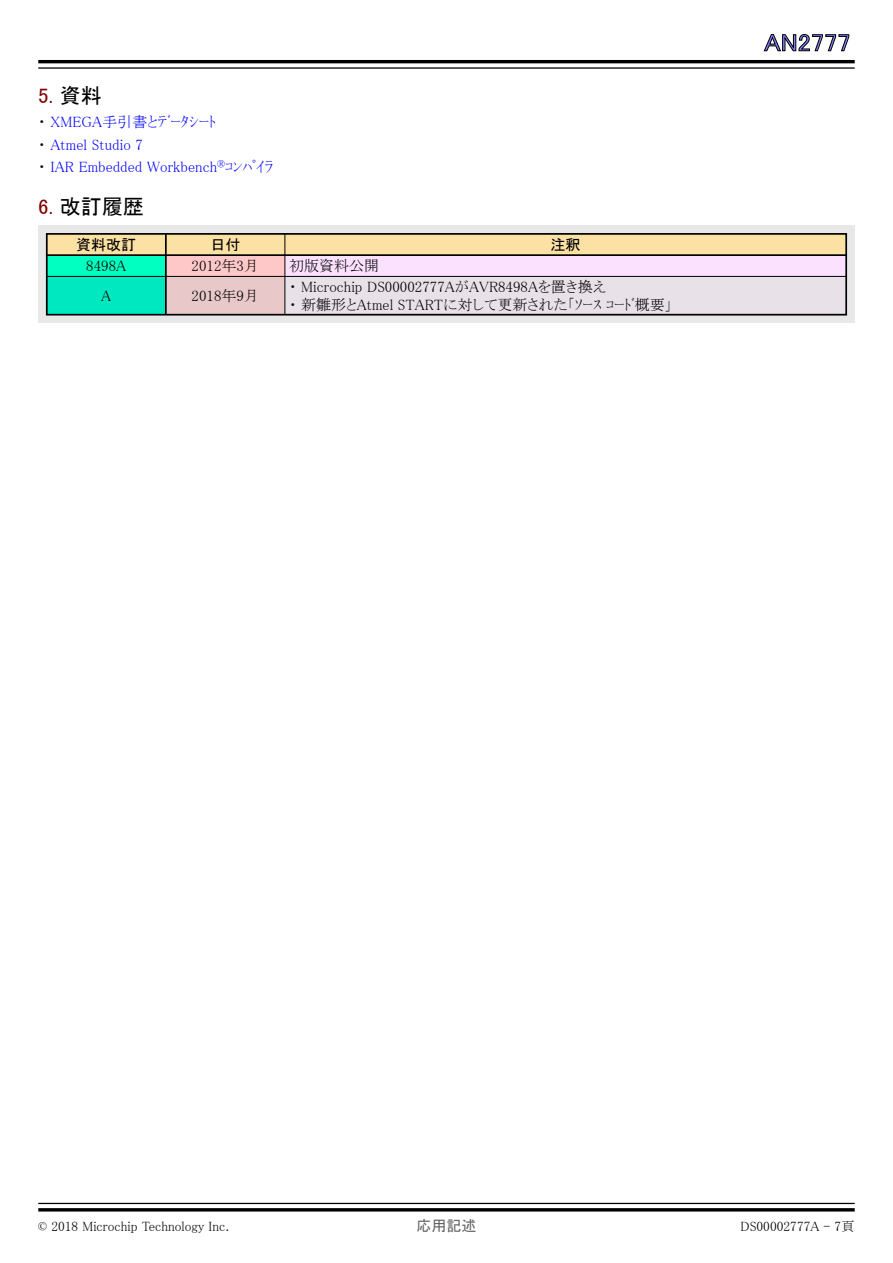
<style>
.page{position:relative;width:893px;height:1263px;background:#fff}
.page>*{position:absolute;margin:0;border:0;box-sizing:border-box;transform-origin:0 0}
.t1{font:24px "MS P Gothic";color:#8080ff;scale:1.1 1}
.t2{font:21px "MS P Gothic";color:#000}
.t3{font:21px "MS P Gothic";color:#800000}
.t4{font:15px/18px "MS P Mincho";color:#000}
.t5{font:15px/22.5px "MS P Mincho";color:#00f}
.t6{font:15px "MS P Gothic";color:#000}
.t7{font:15px "MS P Gothic";color:#646464}
.t8{font:13.5px "MS P Mincho";color:#000}
.s1{color:#000}
.s2{color:#800000}
</style>
<div class="page">
<svg style="left:764px;top:34px;width:85px;height:17px"></svg>
<hr style="left:38px;top:60px;width:817px;height:3px;background:#000">
<hr style="left:38px;top:67px;width:817px;height:2px;background:#000">
<hr style="left:38px;top:1203px;width:817px;height:1px;background:#000">
<hr style="left:38px;top:1208px;width:817px;height:3px;background:#000">
<div style="left:38px;top:225px;width:817px;height:98px;background:#e8e8e8"></div>
<div style="left:166px;top:255px;width:119px;height:60px;background:#ffc8c8"></div>
<div style="left:47px;top:255px;width:119px;height:60px;background:#00ffc0"></div>
<div style="left:285px;top:255px;width:561px;height:60px;background:#fce1ff"></div>
<div style="left:166px;top:276px;width:119px;height:39px;background:#e8c8c8"></div>
<div style="left:47px;top:276px;width:119px;height:39px;background:#00e8c0"></div>
<div style="left:285px;top:276px;width:561px;height:39px;background:#e8e1e8"></div>
<div style="left:47px;top:234px;width:799px;height:21px;background:#fce1a4"></div>
<div style="left:46px;top:233px;width:801px;height:82px;border:2px solid #000"></div>
<hr style="left:165px;top:234px;width:2px;height:81px;background:#000">
<hr style="left:284px;top:234px;width:1px;height:81px;background:#000">
<hr style="left:47px;top:254px;width:799px;height:2px;background:#000">
<hr style="left:47px;top:276px;width:799px;height:1px;background:#000">
<h2 class="t3" style="left:38px;top:85px;width:65px">5. <span class="s1">資料</span></h2>
<p class="t5" style="left:38px;top:110px;width:236px"><span class="s1">・</span> XMEGA手引書とﾃﾞｰﾀｼｰﾄ<br><span class="s1">・</span> Atmel Studio 7<br><span class="s1">・</span> IAR Embedded Workbench<sup>®</sup>ｺﾝﾊﾟｲﾗ</p>
<h2 class="t2" style="left:38px;top:196px;width:107px"><span class="s2">6.</span> 改訂履歴</h2>
<p class="t6" style="left:76px;top:237px;width:62px">資料改訂</p>
<p class="t6" style="left:210px;top:237px;width:31px">日付</p>
<p class="t6" style="left:551px;top:237px;width:31px">注釈</p>
<p class="t4" style="left:86px;top:257px;width:41px">8498A</p>
<p class="t4" style="left:192px;top:257px;width:69px">2012年3月</p>
<p class="t4" style="left:289px;top:257px;width:91px">初版資料公開</p>
<p class="t4" style="left:101px;top:287px;width:11px">A</p>
<p class="t4" style="left:192px;top:287px;width:69px">2018年9月</p>
<p class="t4" style="left:289px;top:278px;width:385px">・ Microchip DS00002777AがAVR8498Aを置き換え<br>・ 新雛形とAtmel STARTに対して更新された「ｿｰｽ ｺｰﾄﾞ概要」</p>
<h1 class="t1" style="left:764px;top:30px;width:80px">AN2777</h1>
<p class="t8" style="left:38px;top:1219px;width:193px">© 2018 Microchip Technology Inc.</p>
<p class="t7" style="left:416px;top:1218px;width:61px">応用記述</p>
<p class="t8" style="left:740px;top:1219px;width:116px">DS00002777A - 7頁</p>
</div>
